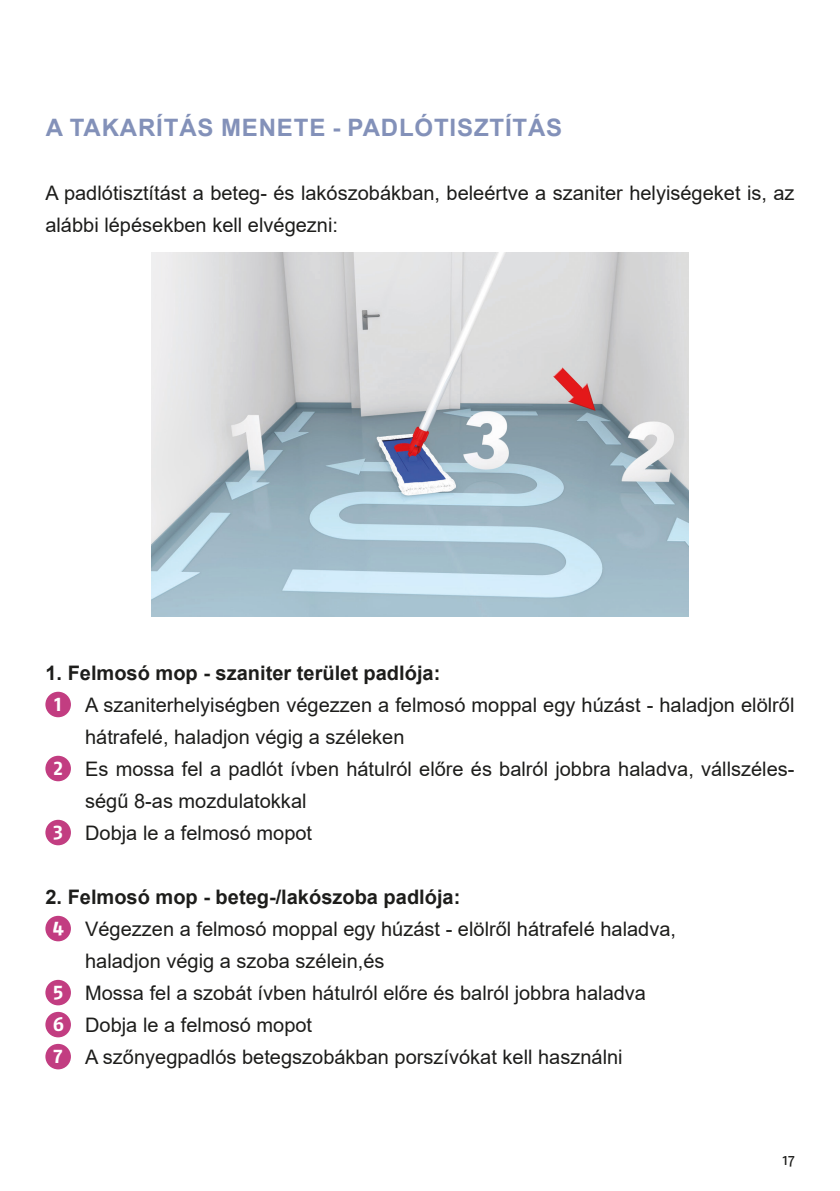
<style>
.page{position:relative;width:840px;height:1191px;background:#fff}
.page>*{position:absolute;margin:0;border:0;box-sizing:border-box;transform-origin:0 0}
.Kapitel_Subhead{font:700 24px "Arial";letter-spacing:.035em;color:#8391b9}
.Fließtext{font:20px/32px "Arial";color:#1d1d1b}
.Fließtext-2{font:700 20px "Arial";color:#1d1d1b}
.Fließtext-3{font:700 20px "Fago OT";color:#fff}
.t1{font:16px "Fago OT";color:#1d1d1b}
</style>
<div class="page">
<img style="left:151px;top:252px;width:537px;height:364px">
<div style="left:45px;top:691px;width:26px;height:26px;background:#c23d81;border-radius:50%"></div>
<div style="left:45px;top:755px;width:26px;height:26px;background:#c23d81;border-radius:50%"></div>
<div style="left:45px;top:819px;width:26px;height:26px;background:#c23d81;border-radius:50%"></div>
<div style="left:45px;top:915px;width:26px;height:26px;background:#c23d81;border-radius:50%"></div>
<div style="left:45px;top:979px;width:26px;height:26px;background:#c23d81;border-radius:50%"></div>
<div style="left:45px;top:1011px;width:26px;height:26px;background:#c23d81;border-radius:50%"></div>
<div style="left:45px;top:1043px;width:26px;height:26px;background:#c23d81;border-radius:50%"></div>
<p class="Kapitel_Subhead" style="left:46px;top:111px;width:517px">A TAKARÍTÁS MENETE - PADLÓTISZTÍTÁS</p>
<p class="Fließtext" style="left:45px;top:177px;width:750px">A padlótisztítást a beteg- és lakószobákban, beleértve a szaniter helyiségeket is, az alábbi lépésekben kell elvégezni:</p>
<p class="Fließtext-2" style="left:45px;top:659px;width:396px">1. Felmosó mop - szaniter terület padlója:</p>
<p class="Fließtext-3" style="left:55px;top:692px;width:9px">1</p>
<p class="Fließtext" style="left:85px;top:689px;width:710px">A szaniterhelyiségben végezzen a felmosó moppal egy húzást - haladjon elölről hátrafelé, haladjon végig a széleken</p>
<p class="Fließtext-3" style="left:53px;top:756px;width:11px">2</p>
<p class="Fließtext" style="left:85px;top:753px;width:710px">Es mossa fel a padlót ívben hátulról előre és balról jobbra haladva, vállszéles&shy;ségű 8-as mozdulatokkal</p>
<p class="Fließtext-3" style="left:53px;top:820px;width:11px">3</p>
<p class="Fließtext" style="left:85px;top:817px;width:228px">Dobja le a felmosó mopot</p>
<p class="Fließtext-2" style="left:45px;top:883px;width:416px">2. Felmosó mop - beteg-/lakószoba padlója:</p>
<p class="Fließtext-3" style="left:53px;top:916px;width:13px">4</p>
<p class="Fließtext" style="left:85px;top:913px;width:592px">Végezzen a felmosó moppal egy húzást - elölről hátrafelé haladva,</p>
<p class="Fließtext" style="left:85px;top:945px;width:301px">haladjon végig a szoba szélein,és</p>
<p class="Fließtext-3" style="left:53px;top:980px;width:12px">5</p>
<p class="Fließtext" style="left:85px;top:977px;width:562px">Mossa fel a szobát ívben hátulról előre és balról jobbra haladva</p>
<p class="Fließtext-3" style="left:53px;top:1012px;width:13px">6</p>
<p class="Fließtext" style="left:85px;top:1009px;width:228px">Dobja le a felmosó mopot</p>
<p class="Fließtext-3" style="left:54px;top:1044px;width:10px">7</p>
<p class="Fließtext" style="left:85px;top:1041px;width:538px">A szőnyegpadlós betegszobákban porszívókat kell használni</p>
<p class="t1" style="left:782px;top:1150px;width:13px">17</p>
</div>
